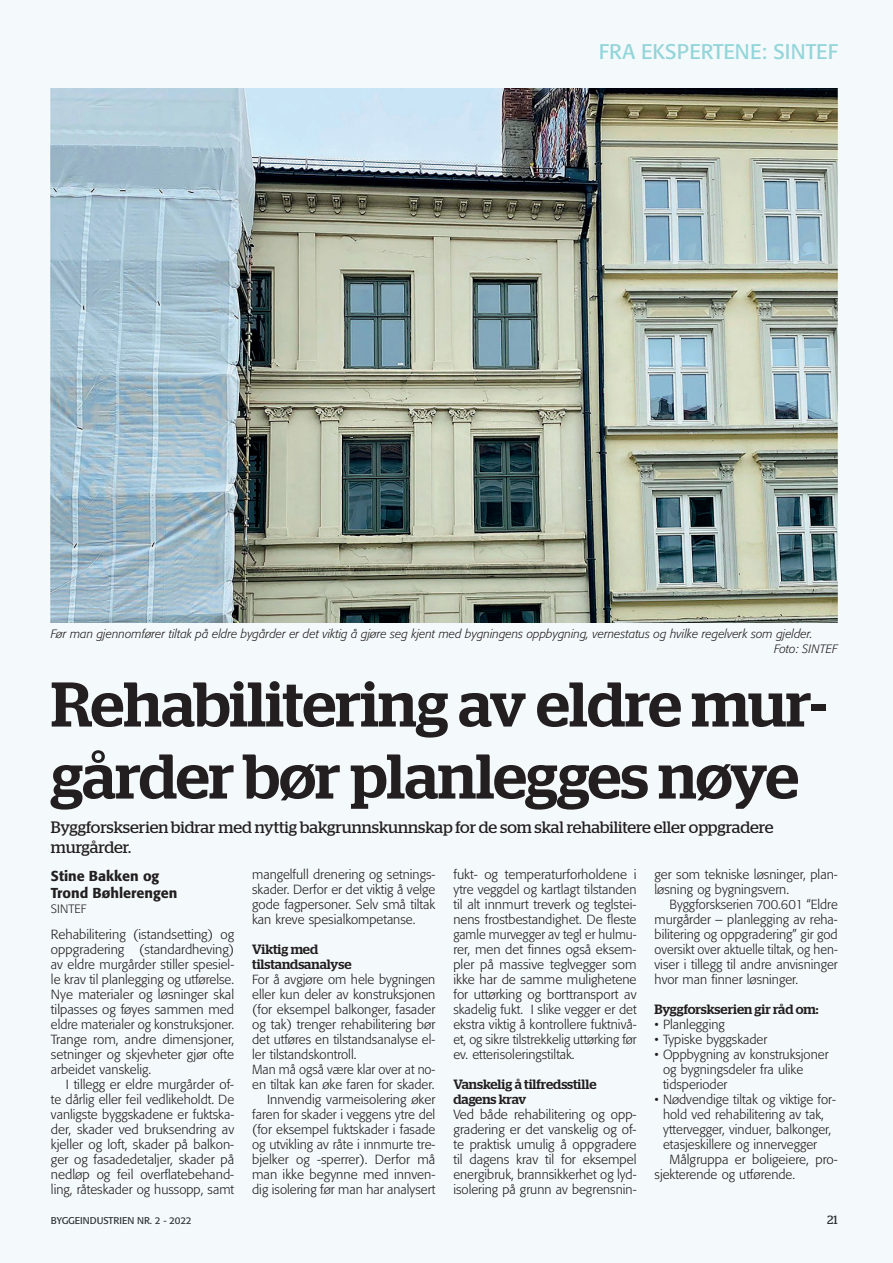
<style>
.page{position:relative;width:893px;height:1263px;background:#f4fafb}
.page>*{position:absolute;margin:0;border:0;box-sizing:border-box;transform-origin:0 0}
.t1{font:500 63px/72px "Stag";letter-spacing:-.005em;color:#231f20}
.t2{font:21px "Formata";color:#93d5da}
.t3{font:16.5px/19.5px "Stag";color:#231f20}
.t4{font:500 14.25px/17.1px "Formata";color:#231f20}
.t5{font:500 13.5px/15px "Stag";color:#231f20}
.t6{font:300 13.2px/15px "Formata";color:#231f20;text-align:justify}
.t7{font:italic 300 12px/14.2px "Formata";color:#231f20}
.t8{font:300 12px "Formata";color:#231f20}
.t9{font:12px "Stag";color:#231f20}
.t10{font:9.75px "Formata";letter-spacing:-.005em;color:#231f20}
</style>
<div class="page">
<img style="left:51px;top:88px;width:787px;height:535px">
<h2 class="t2" style="left:599px;top:39px;width:240px">FRA EKSPERTENE: SINTEF</h2>
<p class="t7" style="left:774px;top:627px;width:65px;text-indent:-723px">Før man gjennomfører tiltak på eldre bygårder er det viktig å gjøre seg kjent med bygningens oppbygning, vernestatus og hvilke regelverk som gjelder.<br>Foto: SINTEF</p>
<h1 class="t1" style="left:51px;top:668px;width:777px">Rehabilitering av eldre mur&shy;gårder bør planlegges nøye</h1>
<p class="t3" style="left:51px;top:817px;width:724px">Byggforskserien bidrar med nyttig bakgrunnskunnskap for de som skal rehabilitere eller oppgradere murgårder.</p>
<p class="t4" style="left:51px;top:867px;width:128px">Stine Bakken og<br>Trond Bøhlerengen</p>
<p class="t8" style="left:51px;top:901px;width:37px">SINTEF</p>
<p class="t6" style="left:51px;top:927px;width:185px">Rehabilitering (istandsetting) og oppgradering (standardheving) av eldre murgårder stiller spesiel&shy;le krav til planlegging og utførelse.<br>Nye materialer og løsninger skal tilpasses og føyes sammen med eldre materialer og konstruksjoner.<br>Trange rom, andre dimensjoner, setninger og skjevheter gjør ofte arbeidet vanskelig.</p>
<p class="t6" style="left:51px;top:1077px;width:185px;text-indent:15px">I tillegg er eldre murgårder of&shy;te dårlig eller feil vedlikeholdt. De vanligste byggskadene er fuktska&shy;der, skader ved bruksendring av kjeller og loft, skader på balkon&shy;ger og fasadedetaljer, skader på nedløp og feil overflatebehand&shy;ling, råteskader og hussopp, samt</p>
<p class="t6" style="left:252px;top:867px;width:185px">mangelfull drenering og setnings&shy;skader. Derfor er det viktig å velge gode fagpersoner. Selv små tiltak kan kreve spesialkompetanse.</p>
<p class="t5" style="left:252px;top:942px;width:101px">Viktig med tilstandsanalyse</p>
<p class="t6" style="left:252px;top:972px;width:185px">For å avgjøre om hele bygningen</p>
<p class="t6" style="left:252px;top:987px;width:185px">eller kun deler av konstruksjonen</p>
<p class="t6" style="left:252px;top:1002px;width:185px">(for eksempel balkonger, fasader</p>
<p class="t6" style="left:252px;top:1017px;width:185px">og tak) trenger rehabilitering bør</p>
<p class="t6" style="left:252px;top:1032px;width:185px">det utføres en tilstandsanalyse el-</p>
<p class="t6" style="left:252px;top:1047px;width:106px">ler tilstandskontroll.</p>
<p class="t6" style="left:252px;top:1062px;width:185px">Man må også være klar over at no-</p>
<p class="t6" style="left:252px;top:1077px;width:184px">en tiltak kan øke faren for skader.</p>
<p class="t6" style="left:267px;top:1092px;width:170px">Innvendig varmeisolering øker</p>
<p class="t6" style="left:252px;top:1107px;width:185px">faren for skader i veggens ytre del</p>
<p class="t6" style="left:252px;top:1122px;width:185px">(for eksempel fuktskader i fasade</p>
<p class="t6" style="left:252px;top:1137px;width:185px">og utvikling av råte i innmurte tre-</p>
<p class="t6" style="left:252px;top:1152px;width:185px">bjelker og -sperrer). Derfor må</p>
<p class="t6" style="left:252px;top:1167px;width:185px">man ikke begynne med innven-</p>
<p class="t6" style="left:252px;top:1182px;width:185px">dig isolering før man har analysert</p>
<p class="t6" style="left:453px;top:867px;width:185px">fukt- og temperaturforholdene i ytre veggdel og kartlagt tilstanden til alt innmurt treverk og teglstei&shy;nens frostbestandighet. De fleste gamle murvegger av tegl er hulmu&shy;rer, men det finnes også eksem&shy;pler på massive teglvegger som ikke har de samme mulighetene for uttørking og borttransport av skadelig fukt. I slike vegger er det ekstra viktig å kontrollere fuktnivå&shy;et, og sikre tilstrekkelig uttørking før ev. etterisoleringstiltak.</p>
<p class="t5" style="left:453px;top:1077px;width:145px">Vanskelig å tilfredsstille dagens krav</p>
<p class="t6" style="left:453px;top:1107px;width:185px">Ved både rehabilitering og opp&shy;gradering er det vanskelig og of&shy;te praktisk umulig å oppgradere til dagens krav til for eksempel energibruk, brannsikkerhet og lyd&shy;isolering på grunn av begrensnin-</p>
<p class="t6" style="left:654px;top:867px;width:185px">ger som tekniske løsninger, plan&shy;løsning og bygningsvern.</p>
<p class="t6" style="left:654px;top:897px;width:185px;text-indent:15px">Byggforskserien 700.601 “Eldre murgårder – planlegging av reha&shy;bilitering og oppgradering” gir god oversikt over aktuelle tiltak, og hen&shy;viser i tillegg til andre anvisninger hvor man finner løsninger.</p>
<p class="t5" style="left:654px;top:1002px;width:166px">Byggforskserien gir råd om:</p>
<p class="t6" style="left:654px;top:1017px;width:72px">• Planlegging</p>
<p class="t6" style="left:654px;top:1032px;width:114px">• Typiske byggskader</p>
<p class="t6" style="left:663px;top:1047px;width:167px;text-align:left;text-indent:-9px">• Oppbygning av konstruksjoner og bygningsdeler fra ulike tidsperioder</p>
<p class="t6" style="left:654px;top:1092px;width:183px">• Nødvendige tiltak og viktige for-</p>
<p class="t6" style="left:663px;top:1107px;width:162px">hold ved rehabilitering av tak,</p>
<p class="t6" style="left:663px;top:1122px;width:170px">yttervegger, vinduer, balkonger,</p>
<p class="t6" style="left:663px;top:1137px;width:155px">etasjeskillere og innervegger</p>
<p class="t6" style="left:669px;top:1152px;width:170px">Målgruppa er boligeiere, pro-</p>
<p class="t6" style="left:654px;top:1167px;width:142px">sjekterende og utførende.</p>
<p class="t10" style="left:51px;top:1214px;width:142px">BYGGEINDUSTRIEN NR. 2 - 2022</p>
<p class="t9" style="left:827px;top:1213px;width:12px">21</p>
</div>
